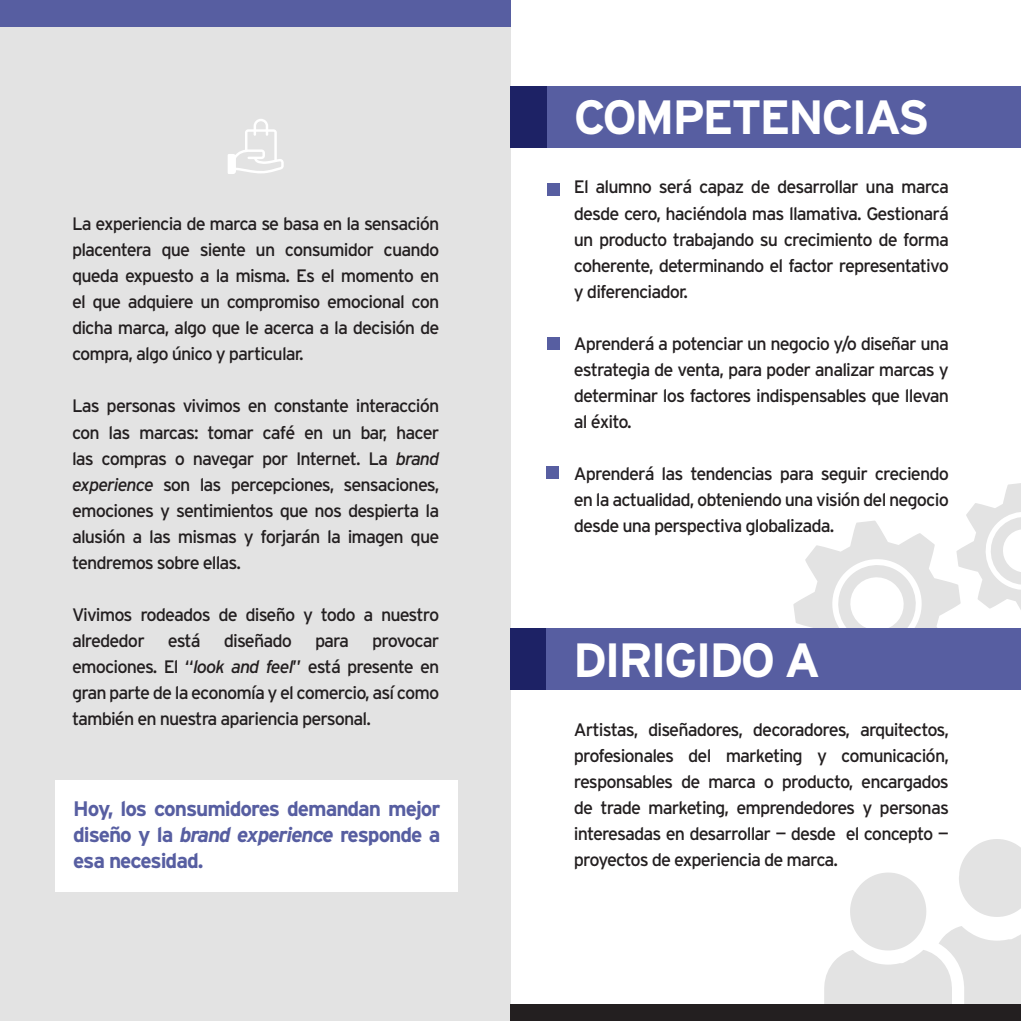
<style>
.page{position:relative;width:1021px;height:1021px;background:#fff}
.page>*{position:absolute;margin:0;border:0;box-sizing:border-box;transform-origin:0 0}
.t1{font:700 48px "Interstate";letter-spacing:-.05em;color:#fff}
.t2{font:700 21px/26px "Interstate";letter-spacing:-.05em;color:#575ea1;text-align:justify}
.t3{font:18px/26px "Interstate";letter-spacing:-.05em;color:#231f20;text-align:justify}
.s1{font-style:italic}
</style>
<div class="page">
<svg style="left:824px;top:839px;width:196px;height:165px"></svg>
<svg style="left:793px;top:483px;width:227px;height:145px"></svg>
<div style="left:0;top:0;width:510px;height:1020px;background:#e3e3e3"></div>
<div style="left:510px;top:86px;width:510px;height:62px;background:#575ea1"></div>
<div style="left:510px;top:628px;width:510px;height:62px;background:#575ea1"></div>
<div style="left:510px;top:86px;width:37px;height:62px;background:#1d2265"></div>
<div style="left:510px;top:628px;width:36px;height:62px;background:#1d2265"></div>
<div style="left:0;top:0;width:510px;height:26px;background:#575ea1"></div>
<div style="left:510px;top:1004px;width:510px;height:16px;background:#231f20"></div>
<div style="left:547px;top:183px;width:12px;height:12px;background:#575ea1"></div>
<div style="left:547px;top:337px;width:12px;height:13px;background:#575ea1"></div>
<div style="left:546px;top:466px;width:12px;height:13px;background:#575ea1"></div>
<div style="left:56px;top:780px;width:402px;height:111px;background:#fff"></div>
<svg style="left:228px;top:119px;width:56px;height:55px"></svg>
<hr style="left:1020px;top:0;width:1px;height:1020px;background:#575ea1">
<p class="t3" style="left:72px;top:211px;width:369px">La experiencia de marca se basa en la sensación placentera que siente un consumidor cuando queda expuesto a la misma. Es el momento en el que adquiere un compromiso emocional con dicha marca, algo que le acerca a la decisión de compra, algo único y particular.</p>
<p class="t3" style="left:72px;top:393px;width:369px">Las personas vivimos en constante interacción con las marcas: tomar café en un bar, hacer las compras o navegar por Internet. La <span class="s1">brand experience</span> son las percepciones, sensaciones, emociones y sentimientos que nos despierta la alusión a las mismas y forjarán la imagen que tendremos sobre ellas.</p>
<p class="t3" style="left:72px;top:601px;width:369px">Vivimos rodeados de diseño y todo a nuestro alrededor</p>
<p class="t3" style="left:168px;top:627px;width:35px">está</p>
<p class="t3" style="left:224px;top:627px;width:70px">diseñado</p>
<p class="t3" style="left:315px;top:627px;width:36px">para</p>
<p class="t3" style="left:72px;top:627px;width:369px;text-indent:300px">provocar emociones. El “<span class="s1">look and feel</span>” está presente en gran parte de la economía y el comercio, así como también en nuestra apariencia personal.</p>
<p class="t2" style="left:73px;top:795px;width:369px">Hoy, los consumidores demandan mejor diseño y la <span class="s1">brand experience</span> responde a esa necesidad.</p>
<p class="t1" style="left:574px;top:91px;width:357px">COMPETENCIAS</p>
<p class="t3" style="left:574px;top:174px;width:376px">El alumno será capaz de desarrollar una marca desde cero, haciéndola mas llamativa. Gestionará un producto trabajando su crecimiento de forma coherente, determinando el factor representativo y diferenciador.</p>
<p class="t3" style="left:574px;top:330px;width:376px">Aprenderá a potenciar un negocio y/o diseñar una estrategia de venta, para poder analizar marcas y determinar los factores indispensables que llevan al éxito.</p>
<p class="t3" style="left:574px;top:460px;width:376px">Aprenderá las tendencias para seguir creciendo en la actualidad, obteniendo una visión del negocio desde una perspectiva globalizada.</p>
<p class="t1" style="left:573px;top:633px;width:249px">DIRIGIDO A</p>
<p class="t3" style="left:574px;top:716px;width:376px">Artistas, diseñadores, decoradores, arquitectos, profesionales del marketing y comunicación, responsables de marca o producto, encargados de trade marketing, emprendedores y personas interesadas en desarrollar — desde el concepto — proyectos de experiencia de marca.</p>
</div>
